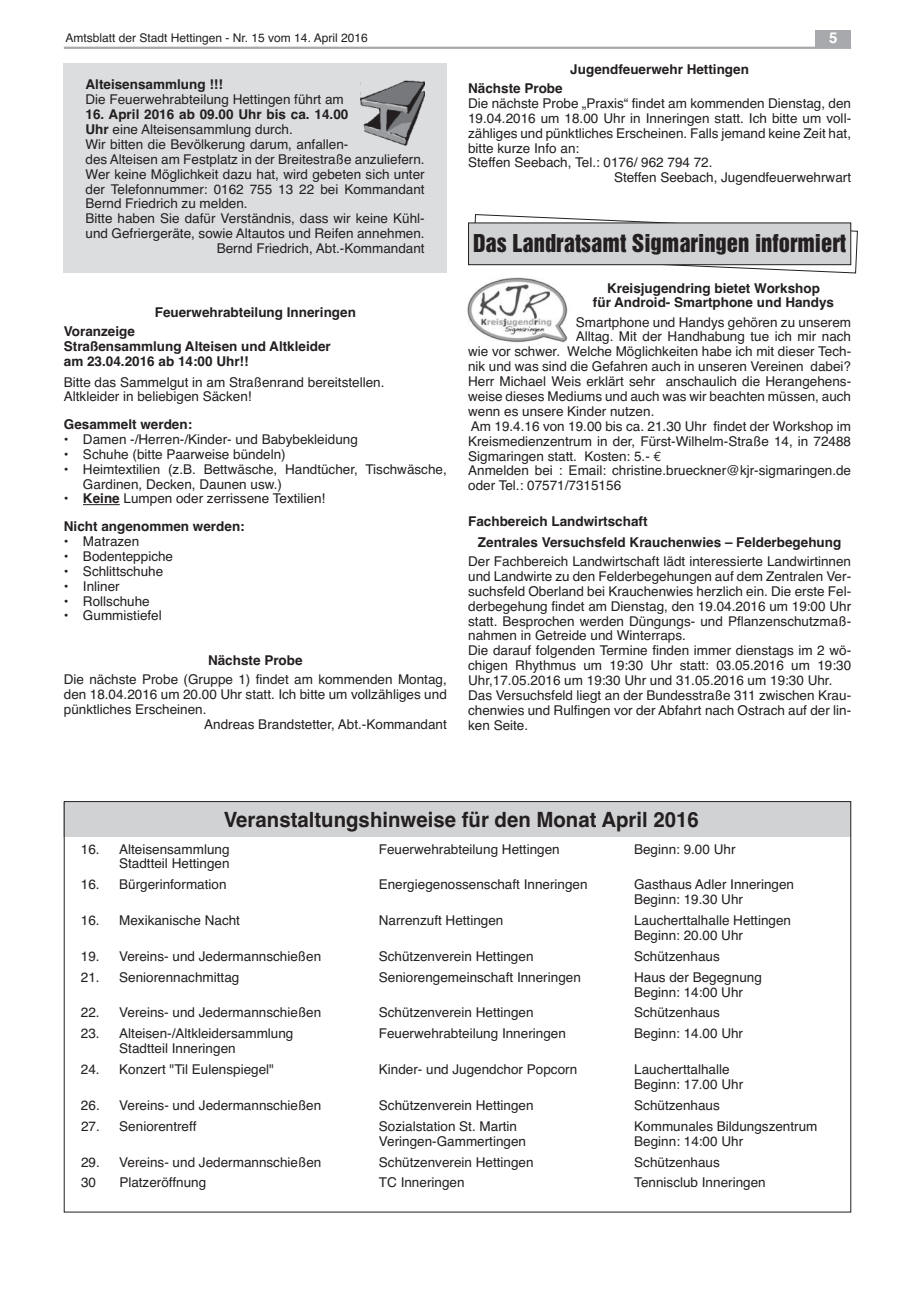
<style>
.page{position:relative;width:915px;height:1297px;background:#fff}
.page>*{position:absolute;margin:0;border:0;box-sizing:border-box;transform-origin:0 0}
.t1{font:22.5px "Helvetica Inserat";color:#231f20}
.t2{font:700 21px "Helvetica";color:#231f20}
.t3{font:700 15px "Helvetica";color:#fff}
.t4{font:13.5px/14.9px "Helvetica";color:#231f20}
.t5{font:700 13.5px/14.9px "Helvetica";color:#231f20}
.t6{font:12px "Helvetica";color:#231f20}
.s1{font-weight:700}
.s2{font-family:"Euro Mono"}
</style>
<div class="page">
<hr style="left:83px;top:504px;width:37px;height:1px;background:#231f20">
<div style="left:64px;top:802px;width:786px;height:34px;background:#d1d2d4"></div>
<div style="left:64px;top:64px;width:382px;height:209px;background:#dcdddf"></div>
<img style="left:360px;top:81px;width:64px;height:64px">
<svg style="left:472px;top:214px;width:385px;height:60px"></svg>
<div style="left:468px;top:223px;width:382px;height:42px;background:#d1d2d4"></div>
<div style="left:468px;top:223px;width:382px;height:42px;border:1px solid #231f20"></div>
<img style="left:467px;top:272px;width:106px;height:71px">
<hr style="left:64px;top:47px;width:786px;height:2px;background:#a8a9ad">
<div style="left:815px;top:30px;width:35px;height:17px;background:#a8a9ad"></div>
<p class="t6" style="left:65px;top:31px;width:304px">Amtsblatt der Stadt Hettingen - Nr. 15 vom 14. April 2016</p>
<p class="t3" style="left:829px;top:29px;width:10px">5</p>
<p class="t5" style="left:570px;top:62px;width:180px">Jugendfeuerwehr Hettingen</p>
<p class="t5" style="left:85px;top:77px;width:139px">Alteisensammlung !!!</p>
<p class="t4" style="left:85px;top:92px;width:260px">Die Feuerwehrabteilung Hettingen führt am</p>
<p class="t5" style="left:85px;top:107px;width:264px">16. April 2016 ab 09.00 Uhr bis ca. 14.00</p>
<p class="t4" style="left:85px;top:122px;width:209px"><span class="s1">Uhr</span> eine Alteisensammlung durch.</p>
<p class="t4" style="left:85px;top:137px;width:264px">Wir bitten die Bevölkerung darum, anfallen-</p>
<p class="t4" style="left:85px;top:152px;width:340px">des Alteisen am Festplatz in der Breitestraße anzuliefern.</p>
<p class="t4" style="left:85px;top:167px;width:340px">Wer keine Möglichkeit dazu hat, wird gebeten sich unter</p>
<p class="t4" style="left:85px;top:181px;width:340px">der Telefonnummer: 0162 755 13 22 bei Kommandant</p>
<p class="t4" style="left:85px;top:196px;width:164px">Bernd Friedrich zu melden.</p>
<p class="t4" style="left:85px;top:211px;width:340px">Bitte haben Sie dafür Verständnis, dass wir keine Kühl-</p>
<p class="t4" style="left:85px;top:226px;width:340px">und Gefriergeräte, sowie Altautos und Reifen annehmen.</p>
<p class="t4" style="left:217px;top:241px;width:209px">Bernd Friedrich, Abt.-Kommandant</p>
<h1 class="t1" style="left:473px;top:234px;width:374px">Das Landratsamt Sigmaringen informiert</h1>
<p class="t5" style="left:468px;top:81px;width:96px">Nächste Probe</p>
<p class="t4" style="left:468px;top:96px;width:384px">Die nächste Probe „Praxis“ findet am kommenden Dienstag, den</p>
<p class="t4" style="left:468px;top:111px;width:384px">19.04.2016 um 18.00 Uhr in Inneringen statt. Ich bitte um voll-</p>
<p class="t4" style="left:468px;top:126px;width:384px">zähliges und pünktliches Erscheinen. Falls jemand keine Zeit hat,</p>
<p class="t4" style="left:468px;top:140px;width:113px">bitte kurze Info an:</p>
<p class="t4" style="left:468px;top:155px;width:246px">Steffen Seebach, Tel.: 0176/ 962 794 72.</p>
<p class="t4" style="left:613px;top:170px;width:238px">Steffen Seebach, Jugendfeuerwehrwart</p>
<p class="t5" style="left:155px;top:305px;width:203px">Feuerwehrabteilung Inneringen</p>
<p class="t5" style="left:64px;top:324px;width:268px">Voranzeige<br>Straßensammlung Alteisen und Altkleider am 23.04.2016 ab 14:00 Uhr!!</p>
<p class="t4" style="left:64px;top:374px;width:322px">Bitte das Sammelgut in am Straßenrand bereitstellen.<br>Altkleider in beliebigen Säcken!</p>
<p class="t5" style="left:64px;top:417px;width:130px">Gesammelt werden:</p>
<p class="t4" style="left:64px;top:432px;width:295px">• Damen -/Herren-/Kinder- und Babybekleidung</p>
<p class="t4" style="left:64px;top:447px;width:223px">• Schuhe (bitte Paarweise bündeln)</p>
<p class="t4" style="left:83px;top:462px;width:365px;text-indent:-19px">• Heimtextilien (z.B. Bettwäsche, Handtücher, Tischwäsche,<br>Gardinen, Decken, Daunen usw.)</p>
<p class="t4" style="left:64px;top:485px;width:263px;line-height:27.6px">• <span class="s1">Keine</span> Lumpen oder zerrissene Textilien!<br><span class="s1">Nicht angenommen werden:</span></p>
<p class="t4" style="left:64px;top:534px;width:77px">• Matrazen</p>
<p class="t4" style="left:64px;top:549px;width:111px">• Bodenteppiche</p>
<p class="t4" style="left:64px;top:564px;width:101px">• Schlittschuhe</p>
<p class="t4" style="left:64px;top:578px;width:57px">• Inliner</p>
<p class="t4" style="left:64px;top:593px;width:87px">• Rollschuhe</p>
<p class="t4" style="left:64px;top:608px;width:99px">• Gummistiefel</p>
<p class="t5" style="left:208px;top:653px;width:96px">Nächste Probe</p>
<p class="t4" style="left:64px;top:672px;width:384px">Die nächste Probe (Gruppe 1) findet am kommenden Montag,</p>
<p class="t4" style="left:64px;top:687px;width:384px">den 18.04.2016 um 20.00 Uhr statt. Ich bitte um vollzähliges und</p>
<p class="t4" style="left:64px;top:702px;width:144px">pünktliches Erscheinen.</p>
<p class="t4" style="left:204px;top:717px;width:244px">Andreas Brandstetter, Abt.-Kommandant</p>
<p class="t5" style="left:592px;top:280px;width:243px;text-align:center">Kreisjugendring bietet Workshop<br>für Android- Smartphone und Handys</p>
<p class="t4" style="left:575px;top:314px;width:277px">Smartphone und Handys gehören zu unserem</p>
<p class="t4" style="left:575px;top:329px;width:277px">Alltag. Mit der Handhabung tue ich mir nach</p>
<p class="t4" style="left:468px;top:344px;width:384px">wie vor schwer. Welche Möglichkeiten habe ich mit dieser Tech-</p>
<p class="t4" style="left:468px;top:359px;width:384px">nik und was sind die Gefahren auch in unseren Vereinen dabei?</p>
<p class="t4" style="left:468px;top:374px;width:384px">Herr Michael Weis erklärt sehr anschaulich die Herangehens-</p>
<p class="t4" style="left:468px;top:389px;width:384px">weise dieses Mediums und auch was wir beachten müssen, auch</p>
<p class="t4" style="left:468px;top:404px;width:188px">wenn es unsere Kinder nutzen.</p>
<p class="t4" style="left:470px;top:419px;width:381px">Am 19.4.16 von 19.00 bis ca. 21.30 Uhr findet der Workshop im</p>
<p class="t4" style="left:468px;top:433px;width:384px">Kreismedienzentrum in der, Fürst-Wilhelm-Straße 14, in 72488</p>
<p class="t4" style="left:468px;top:448px;width:195px">Sigmaringen statt. Kosten: 5.- <span class="s2">€</span></p>
<p class="t4" style="left:468px;top:463px;width:384px">Anmelden bei : Email: christine.brueckner@kjr-sigmaringen.de</p>
<p class="t4" style="left:468px;top:478px;width:154px">oder Tel.: 07571/7315156</p>
<p class="t5" style="left:478px;top:511px;width:365px;line-height:20.9px;text-indent:-10px">Fachbereich Landwirtschaft<br>Zentrales Versuchsfeld Krauchenwies – Felderbegehung</p>
<p class="t4" style="left:468px;top:554px;width:384px">Der Fachbereich Landwirtschaft lädt interessierte Landwirtinnen und Landwirte zu den Felderbegehungen auf dem Zentralen Ver&shy;suchsfeld Oberland bei Krauchenwies herzlich ein. Die erste Fel&shy;derbegehung findet am Dienstag, den 19.04.2016 um 19:00 Uhr statt. Besprochen werden Düngungs- und Pflanzenschutzmaß&shy;nahmen in Getreide und Winterraps.<br>Die darauf folgenden Termine finden immer dienstags im 2 wö&shy;chigen Rhythmus um 19:30 Uhr statt: 03.05.2016 um 19:30<br>Uhr,17.05.2016 um 19:30 Uhr und 31.05.2016 um 19:30 Uhr.<br>Das Versuchsfeld liegt an der Bundesstraße 311 zwischen Krau&shy;chenwies und Rulfingen vor der Abfahrt nach Ostrach auf der lin&shy;ken Seite.</p>
<h2 class="t2" style="left:224px;top:807px;width:476px">Veranstaltungshinweise für den Monat April 2016</h2>
<p class="t4" style="left:81px;top:841px;width:150px">16. Alteisensammlung</p>
<p class="t4" style="left:378px;top:841px;width:182px">Feuerwehrabteilung Hettingen</p>
<p class="t4" style="left:634px;top:841px;width:103px">Beginn: 9.00 Uhr</p>
<p class="t4" style="left:119px;top:856px;width:112px">Stadtteil Hettingen</p>
<p class="t4" style="left:81px;top:877px;width:147px">16. Bürgerinformation</p>
<p class="t4" style="left:378px;top:877px;width:210px">Energiegenossenschaft Inneringen</p>
<p class="t4" style="left:634px;top:877px;width:161px">Gasthaus Adler Inneringen<br>Beginn: 19.30 Uhr</p>
<p class="t4" style="left:81px;top:913px;width:161px">16. Mexikanische Nacht</p>
<p class="t4" style="left:378px;top:913px;width:126px">Narrenzuft Hettingen</p>
<p class="t4" style="left:634px;top:913px;width:158px">Laucherttalhalle Hettingen<br>Beginn: 20.00 Uhr</p>
<p class="t4" style="left:81px;top:949px;width:242px">19. Vereins- und Jedermannschießen</p>
<p class="t4" style="left:378px;top:949px;width:156px">Schützenverein Hettingen</p>
<p class="t4" style="left:634px;top:949px;width:87px">Schützenhaus</p>
<p class="t4" style="left:81px;top:970px;width:160px">21. Seniorennachmittag</p>
<p class="t4" style="left:378px;top:970px;width:203px">Seniorengemeinschaft Inneringen</p>
<p class="t4" style="left:634px;top:970px;width:129px">Haus der Begegnung<br>Beginn: 14:00 Uhr</p>
<p class="t4" style="left:81px;top:1005px;width:242px">22. Vereins- und Jedermannschießen</p>
<p class="t4" style="left:378px;top:1005px;width:156px">Schützenverein Hettingen</p>
<p class="t4" style="left:634px;top:1005px;width:87px">Schützenhaus</p>
<p class="t4" style="left:81px;top:1026px;width:214px">23. Alteisen-/Altkleidersammlung</p>
<p class="t4" style="left:379px;top:1026px;width:188px">Feuerwehrabteilung Inneringen</p>
<p class="t4" style="left:634px;top:1026px;width:110px">Beginn: 14.00 Uhr</p>
<p class="t4" style="left:119px;top:1041px;width:118px">Stadtteil Inneringen</p>
<p class="t4" style="left:81px;top:1062px;width:194px">24. Konzert "Til Eulenspiegel"</p>
<p class="t4" style="left:379px;top:1062px;width:200px">Kinder- und Jugendchor Popcorn</p>
<p class="t4" style="left:634px;top:1062px;width:110px">Laucherttalhalle<br>Beginn: 17.00 Uhr</p>
<p class="t4" style="left:81px;top:1098px;width:242px">26. Vereins- und Jedermannschießen</p>
<p class="t4" style="left:379px;top:1098px;width:156px">Schützenverein Hettingen</p>
<p class="t4" style="left:634px;top:1098px;width:87px">Schützenhaus</p>
<p class="t4" style="left:81px;top:1119px;width:117px">27. Seniorentreff</p>
<p class="t4" style="left:379px;top:1119px;width:140px">Sozialstation St. Martin</p>
<p class="t4" style="left:634px;top:1119px;width:185px">Kommunales Bildungszentrum</p>
<p class="t4" style="left:379px;top:1133px;width:149px">Veringen-Gammertingen</p>
<p class="t4" style="left:634px;top:1133px;width:110px">Beginn: 14:00 Uhr</p>
<p class="t4" style="left:81px;top:1154px;width:242px">29. Vereins- und Jedermannschießen</p>
<p class="t4" style="left:379px;top:1154px;width:156px">Schützenverein Hettingen</p>
<p class="t4" style="left:634px;top:1154px;width:87px">Schützenhaus</p>
<p class="t4" style="left:81px;top:1175px;width:17px">30</p>
<p class="t4" style="left:119px;top:1175px;width:88px">Platzeröffnung</p>
<p class="t4" style="left:379px;top:1175px;width:87px">TC Inneringen</p>
<p class="t4" style="left:634px;top:1175px;width:133px">Tennisclub Inneringen</p>
</div>
